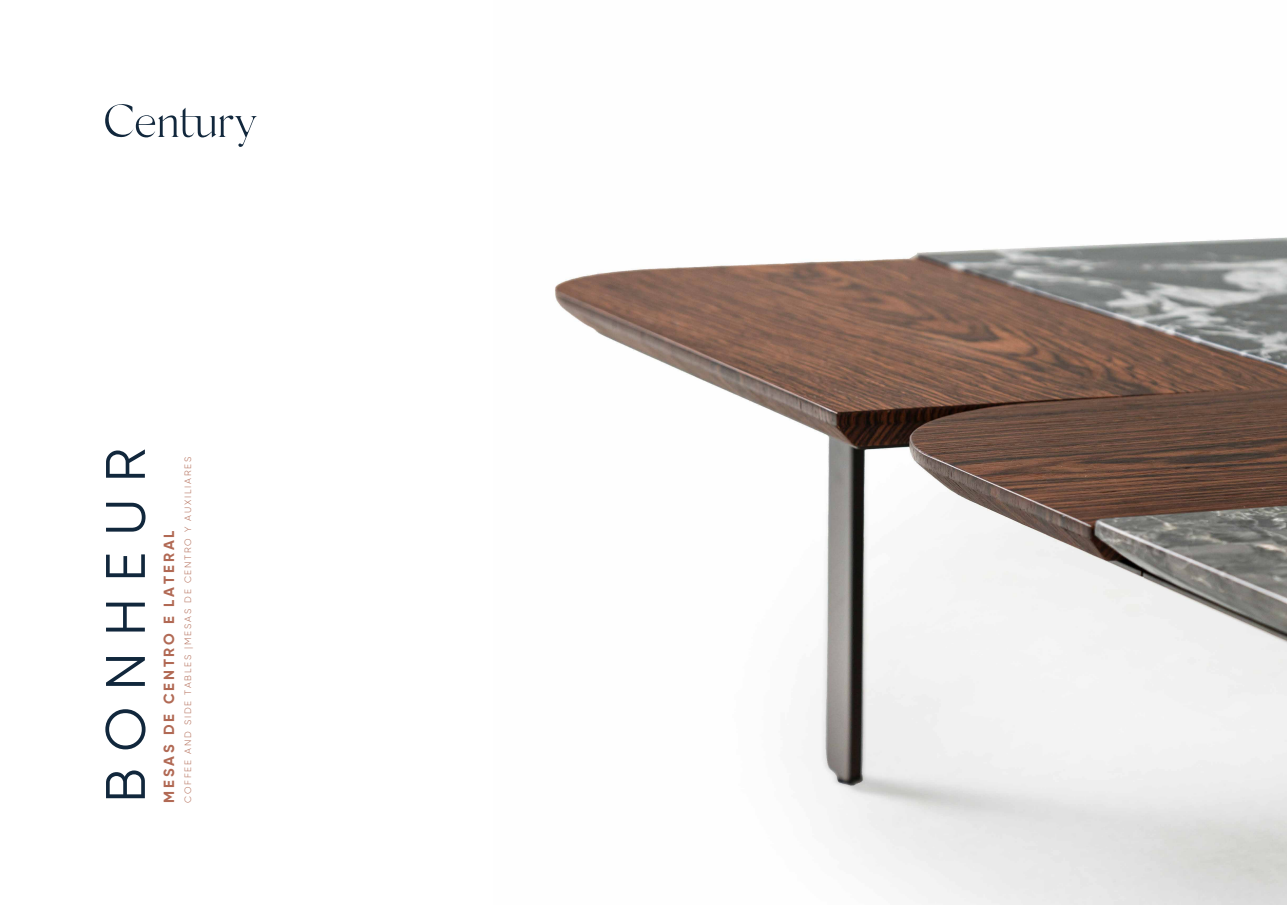
<style>
.page{position:relative;width:1287px;height:905px;background:#fff}
.page>*{position:absolute;margin:0;border:0;box-sizing:border-box;transform-origin:0 0}
.t1{font:55.5px "Gilroy";letter-spacing:.3em;color:#11273c}
.t2{font:700 14.7px "Gilroy";letter-spacing:.195em;color:#b16954}
.t3{font:300 9.15px "Gilroy";letter-spacing:.195em;color:#b16954}
</style>
<div class="page">
<svg style="left:105px;top:104px;width:152px;height:43px"></svg>
<img style="left:554px;top:237px;width:733px;height:667px">
<h1 class="t1" style="left:92px;top:802px;width:356px;rotate:-90deg">BONHEUR</h1>
<p class="t3" style="left:182px;top:802px;width:347px;rotate:-90deg">COFFEE AND SIDE TABLES |MESAS DE CENTRO Y AUXILIARES</p>
<h2 class="t2" style="left:160px;top:802px;width:273px;rotate:-90deg">MESAS DE CENTRO E LATERAL</h2>
</div>
